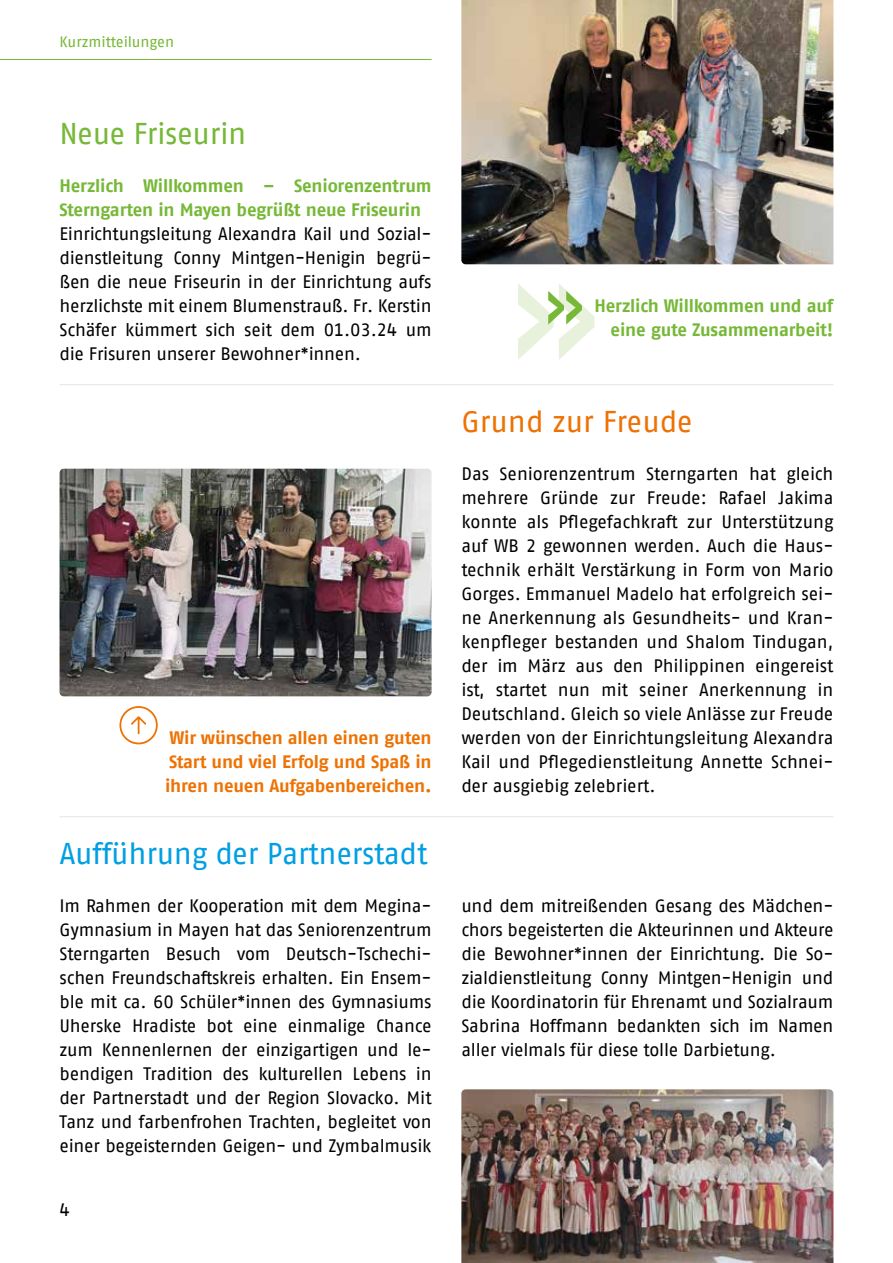
<style>
.page{position:relative;width:893px;height:1263px;background:#fff}
.page>*{position:absolute;margin:0;border:0;box-sizing:border-box;transform-origin:0 0}
.t1{font:169.95px "AWO Fago Office";color:#e8f1dc}
.t2{font:75px "AWO Fago Office";color:#76b837}
.t3{font:30px "AWO Fago Office";letter-spacing:-.01em;color:#009fe3}
.t4{font:30px "AWO Fago Office";color:#ee7203}
.t5{font:30px "AWO Fago Office";letter-spacing:-.015em;color:#76b837}
.t6{font:18px/24px "AWO Fago Office";letter-spacing:-.01em;color:#000;text-align:justify}
.t7{font:700 18px/24px "AWO Fago Office";letter-spacing:-.01em;color:#76b837}
.t8{font:700 18px/24px "AWO Fago Office";letter-spacing:-.01em;color:#ee7203;text-align:justify}
.t9{font:15px "AWO Fago Office";color:#76b837}
</style>
<div class="page">
<hr style="left:0;top:59px;width:432px;height:1px;background:#76b837">
<hr style="left:60px;top:384px;width:773px;height:1px;background:#e1e4ea">
<hr style="left:60px;top:816px;width:773px;height:1px;background:#e1e4ea">
<img style="left:461px;top:0;width:372px;height:264px">
<svg style="left:119px;top:706px;width:39px;height:38px"></svg>
<img style="left:60px;top:469px;width:372px;height:227px">
<img style="left:461px;top:1089px;width:372px;height:174px">
<p class="t9" style="left:60px;top:33px;width:116px">Kurzmitteilungen</p>
<h3 class="t5" style="left:60px;top:117px;width:188px">Neue Friseurin</h3>
<p class="t7" style="left:60px;top:174px;width:374px">Herzlich Willkommen – Seniorenzentrum<br>Sterngarten in Mayen begrüßt neue Friseurin</p>
<p class="t6" style="left:60px;top:222px;width:374px">Einrichtungsleitung Alexandra Kail und Sozial&shy;dienstleitung Conny Mintgen-Henigin begrü&shy;ßen die neue Friseurin in der Einrichtung aufs herzlichste mit einem Blumenstrauß. Fr. Kerstin Schäfer kümmert sich seit dem 01.03.24 um die Frisuren unserer Bewohner*innen.</p>
<p class="t8" style="left:165px;top:726px;width:268px">Wir wünschen allen einen guten Start und viel Erfolg und Spaß in ihren neuen Aufgabenbereichen.</p>
<h3 class="t3" style="left:60px;top:837px;width:370px">Aufführung der Partnerstadt</h3>
<p class="t6" style="left:60px;top:894px;width:374px">Im Rahmen der Kooperation mit dem Megina-Gymnasium in Mayen hat das Seniorenzentrum Sterngarten Besuch vom Deutsch-Tschechi&shy;schen Freundschaftskreis erhalten. Ein Ensem&shy;ble mit ca. 60 Schüler*innen des Gymnasiums Uherske Hradiste bot eine einmalige Chance zum Kennenlernen der einzigartigen und le&shy;bendigen Tradition des kulturellen Lebens in der Partnerstadt und der Region Slovacko. Mit Tanz und farbenfrohen Trachten, begleitet von einer begeisternden Geigen- und Zymbalmusik</p>
<p class="t6" style="left:60px;top:1197px;width:12px">4</p>
<h1 class="t1" style="left:506px;top:223px;width:97px">»</h1>
<h2 class="t2" style="left:543px;top:264px;width:43px">»</h2>
<p class="t7" style="left:594px;top:294px;width:240px;text-align:right">Herzlich Willkommen und auf eine gute Zusammenarbeit!</p>
<h3 class="t4" style="left:461px;top:405px;width:233px">Grund zur Freude</h3>
<p class="t6" style="left:461px;top:462px;width:374px">Das Seniorenzentrum Sterngarten hat gleich mehrere Gründe zur Freude: Rafael Jakima konnte als Pflegefachkraft zur Unterstützung auf WB 2 gewonnen werden. Auch die Haus&shy;technik erhält Verstärkung in Form von Mario Gorges. Emmanuel Madelo hat erfolgreich sei&shy;ne Anerkennung als Gesundheits- und Kran&shy;kenpfleger bestanden und Shalom Tindugan, der im März aus den Philippinen eingereist ist, startet nun mit seiner Anerkennung in Deutschland. Gleich so viele Anlässe zur Freude werden von der Einrichtungsleitung Alexandra Kail und Pflegedienstleitung Annette Schnei&shy;der ausgiebig zelebriert.</p>
<p class="t6" style="left:461px;top:894px;width:374px">und dem mitreißenden Gesang des Mädchen&shy;chors begeisterten die Akteurinnen und Akteure die Bewohner*innen der Einrichtung. Die So&shy;zialdienstleitung Conny Mintgen-Henigin und die Koordinatorin für Ehrenamt und Sozialraum Sabrina Hoffmann bedankten sich im Namen aller vielmals für diese tolle Darbietung.</p>
</div>
